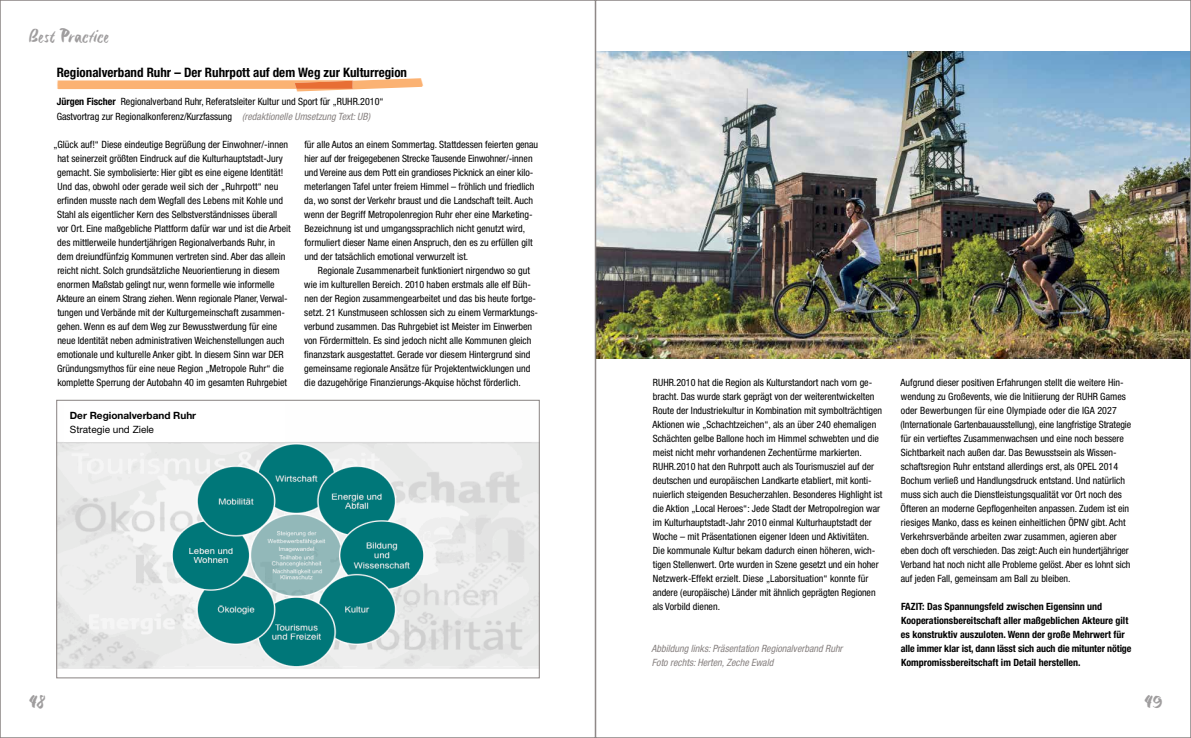
<style>
.page{position:relative;width:1191px;height:738px;background:#fff}
.page>*{position:absolute;margin:0;border:0;box-sizing:border-box;transform-origin:0 0}
.t1{font:20px "Six Hands Brush";letter-spacing:-.005em;color:#9f9d9e}
.t2{font:700 condensed 13px "Helvetica Neue LT Std";color:#000}
.t3{font:condensed 10px/14px "Helvetica Neue LT Std";color:#000}
.t4{font:700 condensed 10px/14px "Helvetica Neue LT Std";color:#000}
.t5{font:italic condensed 10px/14px "Helvetica Neue LT Std";color:#888281}
.t6{font:700 10px "Helvetica Neue LT Std";color:#000}
.t7{font:10px "Helvetica Neue LT Std";color:#000}
.s1{font-weight:700}
.s2{font-style:italic;color:#888281}
</style>
<div class="page">
<img style="left:597px;top:51px;width:592px;height:307px">
<svg style="left:57px;top:78px;width:366px;height:13px"></svg>
<img style="left:58px;top:442px;width:479px;height:227px">
<div style="left:56px;top:400px;width:483px;height:277px;border:1px solid #888281"></div>
<h1 class="t1" style="left:28px;top:23px;width:82px">Best Practice</h1>
<h2 class="t2" style="left:57px;top:65px;width:352px">Regionalverband Ruhr – Der Ruhrpott auf dem Weg zur Kulturregion</h2>
<p class="t3" style="left:57px;top:95px;width:328px"><span class="s1">Jürgen Fischer</span> Regionalverband Ruhr, Referatsleiter Kultur und Sport für „RUHR.2010“<br>Gastvortrag zur Regionalkonferenz/Kurzfassung <span class="s2">(redaktionelle Umsetzung Text: UB)</span></p>
<p class="t3" style="left:57px;top:137px;width:235px;text-indent:-3px">„Glück auf!“ Diese eindeutige Begrüßung der Einwohner/-innen hat seinerzeit größten Eindruck auf die Kulturhauptstadt-Jury gemacht. Sie symbolisierte: Hier gibt es eine eigene Identität!<br>Und das, obwohl oder gerade weil sich der „Ruhrpott“ neu erfinden musste nach dem Wegfall des Lebens mit Kohle und Stahl als eigentlicher Kern des Selbstverständnisses überall vor Ort. Eine maßgebliche Plattform dafür war und ist die Arbeit des mittlerweile hundertjährigen Regionalverbands Ruhr, in dem dreiundfünfzig Kommunen vertreten sind. Aber das allein reicht nicht. Solch grundsätzliche Neuorientierung in diesem enormen Maßstab gelingt nur, wenn formelle wie informelle Akteure an einem Strang ziehen. Wenn regionale Planer, Verwal&shy;tungen und Verbände mit der Kulturgemeinschaft zusammen&shy;gehen. Wenn es auf dem Weg zur Bewusstwerdung für eine neue Identität neben administrativen Weichenstellungen auch emotionale und kulturelle Anker gibt. In diesem Sinn war DER Gründungsmythos für eine neue Region „Metropole Ruhr“ die komplette Sperrung der Autobahn 40 im gesamten Ruhrgebiet</p>
<p class="t3" style="left:304px;top:137px;width:235px">für alle Autos an einem Sommertag. Stattdessen feierten genau hier auf der freigegebenen Strecke Tausende Einwohner/-innen und Vereine aus dem Pott ein grandioses Picknick an einer kilo&shy;meterlangen Tafel unter freiem Himmel – fröhlich und friedlich da, wo sonst der Verkehr braust und die Landschaft teilt. Auch wenn der Begriff Metropolenregion Ruhr eher eine Marketing-Bezeichnung ist und umgangssprachlich nicht genutzt wird, formuliert dieser Name einen Anspruch, den es zu erfüllen gilt und der tatsächlich emotional verwurzelt ist.</p>
<p class="t3" style="left:304px;top:263px;width:235px;text-indent:14px">Regionale Zusammenarbeit funktioniert nirgendwo so gut wie im kulturellen Bereich. 2010 haben erstmals alle elf Büh&shy;nen der Region zusammengearbeitet und das bis heute fortge&shy;setzt. 21 Kunstmuseen schlossen sich zu einem Vermarktungs&shy;verbund zusammen. Das Ruhrgebiet ist Meister im Einwerben von Fördermitteln. Es sind jedoch nicht alle Kommunen gleich finanzstark ausgestattet. Gerade vor diesem Hintergrund sind gemeinsame regionale Ansätze für Projektentwicklungen und die dazugehörige Finanzierungs-Akquise höchst förderlich.</p>
<p class="t6" style="left:70px;top:409px;width:128px">Der Regionalverband Ruhr</p>
<p class="t7" style="left:70px;top:423px;width:86px">Strategie und Ziele</p>
<p class="t3" style="left:652px;top:375px;width:232px">RUHR.2010 hat die Region als Kulturstandort nach vorn ge&shy;bracht. Das wurde stark geprägt von der weiterentwickelten Route der Industriekultur in Kombination mit symbolträchtigen Aktionen wie „Schachtzeichen“, als an über 240 ehemaligen Schächten gelbe Ballone hoch im Himmel schwebten und die meist nicht mehr vorhandenen Zechentürme markierten.<br>RUHR.2010 hat den Ruhrpott auch als Tourismusziel auf der deutschen und europäischen Landkarte etabliert, mit konti&shy;nuierlich steigenden Besucherzahlen. Besonderes Highlight ist die Aktion „Local Heroes“: Jede Stadt der Metropolregion war im Kulturhauptstadt-Jahr 2010 einmal Kulturhauptstadt der Woche – mit Präsentationen eigener Ideen und Aktivitäten.<br>Die kommunale Kultur bekam dadurch einen höheren, wich&shy;tigen Stellenwert. Orte wurden in Szene gesetzt und ein hoher Netzwerk-Effekt erzielt. Diese „Laborsituation“ konnte für andere (europäische) Länder mit ähnlich geprägten Regionen als Vorbild dienen.</p>
<p class="t5" style="left:651px;top:641px;width:192px">Abbildung links: Präsentation Regionalverband Ruhr<br>Foto rechts: Herten, Zeche Ewald</p>
<p class="t3" style="left:900px;top:375px;width:232px">Aufgrund dieser positiven Erfahrungen stellt die weitere Hin&shy;wendung zu Großevents, wie die Initiierung der RUHR Games oder Bewerbungen für eine Olympiade oder die IGA 2027 (Internationale Gartenbauausstellung), eine langfristige Strategie für ein vertieftes Zusammenwachsen und eine noch bessere Sichtbarkeit nach außen dar. Das Bewusstsein als Wissen&shy;schaftsregion Ruhr entstand allerdings erst, als OPEL 2014<br>Bochum verließ und Handlungsdruck entstand. Und natürlich muss sich auch die Dienstleistungsqualität vor Ort noch des Öfteren an moderne Gepflogenheiten anpassen. Zudem ist ein riesiges Manko, dass es keinen einheitlichen ÖPNV gibt. Acht Verkehrsverbände arbeiten zwar zusammen, agieren aber eben doch oft verschieden. Das zeigt: Auch ein hundertjähriger Verband hat noch nicht alle Probleme gelöst. Aber es lohnt sich auf jeden Fall, gemeinsam am Ball zu bleiben.</p>
<p class="t4" style="left:901px;top:599px;width:232px">FAZIT: Das Spannungsfeld zwischen Eigensinn und Kooperationsbereitschaft aller maßgeblichen Akteure gilt es konstruktiv auszuloten. Wenn der große Mehrwert für alle immer klar ist, dann lässt sich auch die mitunter nötige Kompromissbereitschaft im Detail herstellen.</p>
<h1 class="t1" style="left:28px;top:688px;width:19px">48</h1>
<h1 class="t1" style="left:1144px;top:688px;width:20px">49</h1>
</div>
